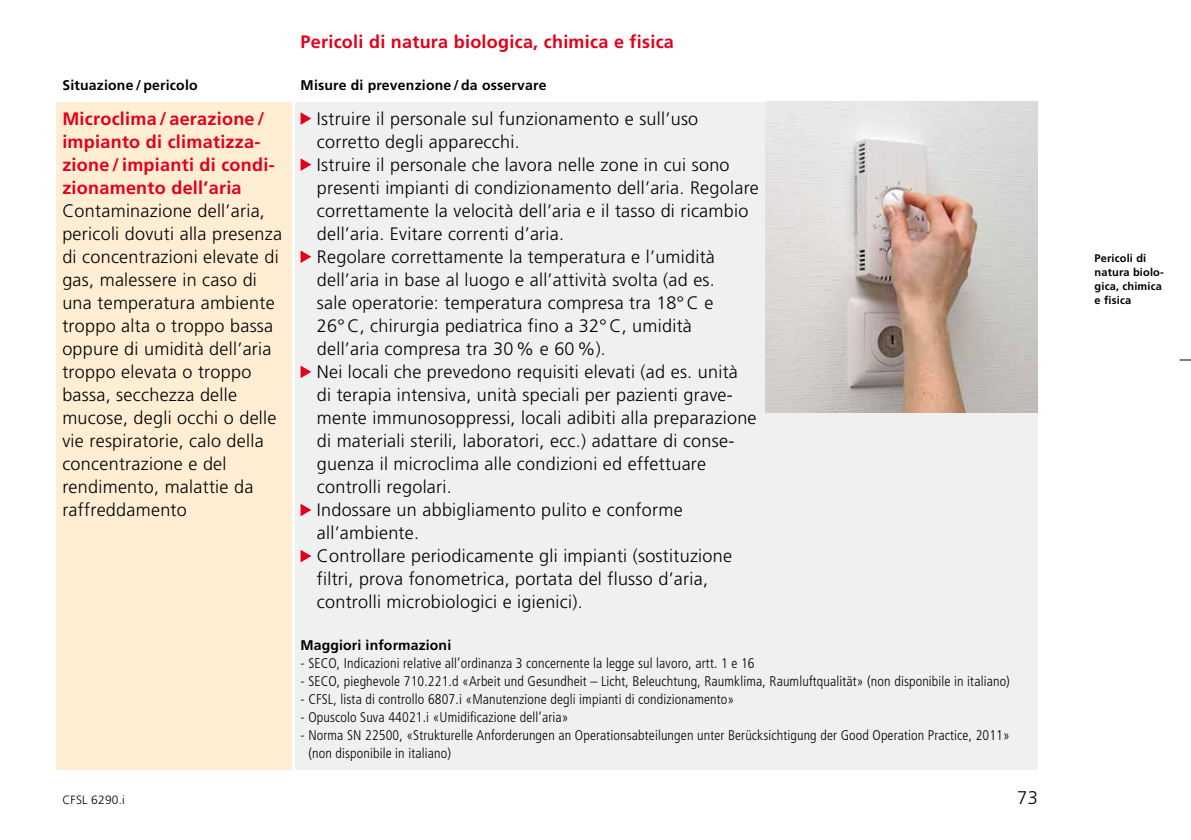
<style>
.page{position:relative;width:1191px;height:840px;background:#fff}
.page>*{position:absolute;margin:0;border:0;box-sizing:border-box;transform-origin:0 0}
.t1{font:300 18.2px "Frutiger LT Std";color:#000}
.t2{font:300 18px/23px "Frutiger LT Std";letter-spacing:.015em;color:#000}
.t3{font:700 18px/23px "Frutiger LT Std";letter-spacing:.015em;color:#e2001a}
.t4{font:300 condensed 14px/18px "Frutiger LT Std";letter-spacing:.01em;color:#000}
.t5{font:700 14px "Frutiger LT Std";letter-spacing:.015em;color:#000}
.t6{font:300 12px "Frutiger LT Std";letter-spacing:.015em;color:#000}
.t7{font:700 11px/14px "Frutiger LT Std";letter-spacing:.015em;color:#000}
</style>
<div class="page">
<div style="left:57px;top:102px;width:235px;height:667px;background:#ffeed4"></div>
<div style="left:295px;top:102px;width:742px;height:667px;background:#f0f0f1"></div>
<img style="left:765px;top:102px;width:272px;height:310px">
<svg style="left:1179px;top:359px;width:12px;height:1px"></svg>
<svg style="left:300px;top:112px;width:11px;height:13px"></svg>
<svg style="left:300px;top:158px;width:11px;height:13px"></svg>
<svg style="left:300px;top:250px;width:11px;height:13px"></svg>
<svg style="left:300px;top:365px;width:11px;height:13px"></svg>
<svg style="left:300px;top:503px;width:11px;height:13px"></svg>
<svg style="left:300px;top:550px;width:11px;height:12px"></svg>
<p class="t3" style="left:300px;top:30px;width:375px">Pericoli di natura biologica, chimica e fisica</p>
<p class="t5" style="left:62px;top:77px;width:137px">Situazione / pericolo</p>
<p class="t5" style="left:300px;top:77px;width:247px">Misure di prevenzione / da osservare</p>
<p class="t3" style="left:62px;top:107px;width:214px">Microclima / aerazione / impianto di climatizza&shy;zione /impianti di condi&shy;zionamento dell’aria</p>
<p class="t2" style="left:62px;top:199px;width:221px">Contaminazione dell’aria, pericoli dovuti alla presenza di concentrazioni elevate di gas, malessere in caso di una temperatura ambiente troppo alta o troppo bassa oppure di umidità dell’aria troppo elevata o troppo bassa, secchezza delle mucose, degli occhi o delle vie respiratorie, calo della concentrazione e del rendimento, malattie da raffreddamento</p>
<p class="t2" style="left:317px;top:107px;width:443px">Istruire il personale sul funzionamento e sull’uso corretto degli apparecchi.<br>Istruire il personale che lavora nelle zone in cui sono presenti impianti di condizionamento dell’aria. Regolare correttamente la velocità dell’aria e il tasso di ricambio dell’aria. Evitare correnti d’aria.<br>Regolare correttamente la temperatura e l’umidità dell’aria in base al luogo e all’attività svolta (ad es.<br>sale operatorie: temperatura compresa tra 18°C e 26°C, chirurgia pediatrica fino a 32°C, umidità<br>dell’aria compresa tra 30% e 60%).<br>Nei locali che prevedono requisiti elevati (ad es. unità<br>di terapia intensiva, unità speciali per pazienti grave&shy;mente immunosoppressi, locali adibiti alla preparazione di materiali sterili, laboratori, ecc.) adattare di conse&shy;guenza il microclima alle condizioni ed effettuare controlli regolari.<br>Indossare un abbigliamento pulito e conforme all’ambiente.<br>Controllare periodicamente gli impianti (sostituzione filtri, prova fonometrica, portata del flusso d’aria, controlli microbiologici e igienici).</p>
<p class="t5" style="left:300px;top:636px;width:152px">Maggiori informazioni</p>
<p class="t4" style="left:300px;top:654px;width:455px">- SECO, Indicazioni relative all’ordinanza 3 concernente la legge sul lavoro, artt. 1 e 16</p>
<p class="t4" style="left:300px;top:672px;width:711px">- SECO, pieghevole 710.221.d «Arbeit und Gesundheit – Licht, Beleuchtung, Raumklima, Raumluftqualität» (non disponibile in italiano)</p>
<p class="t4" style="left:300px;top:690px;width:435px">- CFSL, lista di controllo 6807.i «Manutenzione degli impianti di condizionamento»</p>
<p class="t4" style="left:300px;top:708px;width:269px">- Opuscolo Suva 44021.i «Umidificazione dell’aria»</p>
<p class="t4" style="left:308px;top:726px;width:703px;text-indent:-8px">- Norma SN 22500, «Strukturelle Anforderungen an Operationsabteilungen unter Berücksichtigung der Good Operation Practice, 2011» (non disponibile in italiano)</p>
<p class="t6" style="left:62px;top:792px;width:64px">CFSL 6290.i</p>
<p class="t1" style="left:1017px;top:787px;width:22px">73</p>
<p class="t7" style="left:1094px;top:251px;width:71px">Pericoli di natura biolo&shy;gica, chimica e fisica</p>
</div>
